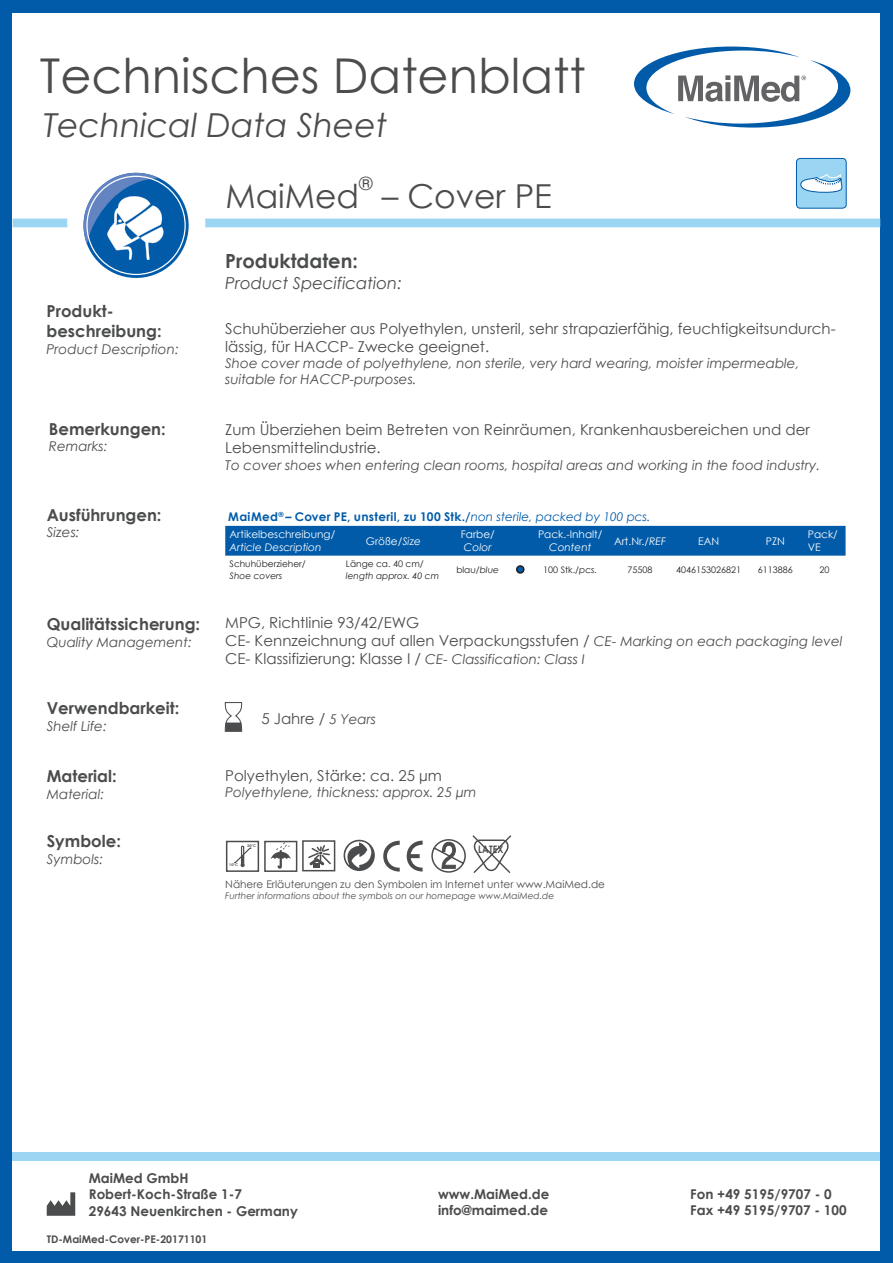
<style>
.page{position:relative;width:893px;height:1263px;background:#015ba9}
.page>*{position:absolute;margin:0;border:0;box-sizing:border-box;transform-origin:0 0}
.t1{font:48px "Century Gothic";color:#4b4c4d}
.t2{font:italic 33px "Century Gothic";color:#4b4c4d}
.t3{font:33px "Century Gothic";color:#4b4c4d}
.t4{font:700 19.5px "Century Gothic";color:#4b4c4d}
.t5{font:18px "Century Gothic";color:#4b4c4d}
.t6{font:700 16.5px/20px "Century Gothic";color:#4b4c4d}
.t7{font:italic 16.5px "Century Gothic";color:#4b4c4d}
.t8{font:15px/17.9px "Century Gothic";color:#4b4c4d}
.t9{font:italic 13.5px/16px "Century Gothic";color:#4b4c4d}
.t10{font:700 13.5px/16.4px "Century Gothic";color:#4b4c4d}
.t11{font:700 12px "Century Gothic";letter-spacing:.025em;color:#015ba9}
.t12{font:10.5px/12.6px "Century Gothic";color:#fff}
.t13{font:10.5px "Century Gothic";color:#4b4c4d}
.t14{font:italic 10.5px "Century Gothic";color:#fff}
.t15{font:700 10.5px "Century Gothic";color:#4b4c4d}
.t16{font:700 10.35px "Century Gothic";color:#4b4c4d;scale:.85 1}
.t17{font:9px "Century Gothic";color:#231f20}
.t18{font:italic 9px "Century Gothic";color:#4b4c4d}
.t19{font:italic 9px "Century Gothic";color:#231f20}
.t20{font:700 3.6px "Century Gothic";color:#4b4c4d;scale:1.07 1}
.s1{font-weight:400;font-style:italic}
.s2{font-style:italic}
.s3{font-style:italic;font-size:13.5px}
</style>
<div class="page">
<div style="left:13px;top:13px;width:867px;height:1237px;background:#fff"></div>
<svg style="left:83px;top:172px;width:106px;height:106px"></svg>
<div style="left:205px;top:219px;width:675px;height:8px;background:#9ad5f4"></div>
<svg style="left:13px;top:219px;width:54px;height:8px"></svg>
<svg style="left:634px;top:47px;width:216px;height:81px"></svg>
<svg style="left:47px;top:1192px;width:28px;height:24px"></svg>
<div style="left:13px;top:1152px;width:867px;height:9px;background:#9ad5f4"></div>
<svg style="left:224px;top:702px;width:19px;height:30px"></svg>
<div style="left:226px;top:722px;width:15px;height:9px;background:#4b4c4d"></div>
<div style="left:302px;top:840px;width:33px;height:31px;border:2px solid #4b4c4d"></div>
<svg style="left:308px;top:845px;width:23px;height:23px"></svg>
<div style="left:264px;top:841px;width:33px;height:31px;border:2px solid #4b4c4d"></div>
<svg style="left:271px;top:842px;width:20px;height:27px"></svg>
<svg style="left:344px;top:840px;width:30px;height:30px"></svg>
<div style="left:344px;top:840px;width:31px;height:31px;border:2px solid #4b4c4d;border-radius:50%"></div>
<svg style="left:343px;top:841px;width:28px;height:27px"></svg>
<svg style="left:234px;top:845px;width:18px;height:22px"></svg>
<div style="left:226px;top:841px;width:33px;height:31px;border:2px solid #4b4c4d"></div>
<svg style="left:383px;top:841px;width:17px;height:31px"></svg>
<svg style="left:407px;top:840px;width:16px;height:31px"></svg>
<svg style="left:431px;top:835px;width:80px;height:38px"></svg>
<div style="left:796px;top:158px;width:50px;height:50px;background:#9ad5f4;border-radius:4px"></div>
<svg style="left:800px;top:174px;width:43px;height:19px"></svg>
<div style="left:796px;top:158px;width:51px;height:51px;border:1px solid #015ba9;border-radius:4px"></div>
<div style="left:225px;top:526px;width:621px;height:30px;background:#015ba9"></div>
<div style="left:517px;top:566px;width:7px;height:7px;background:#015ba9;border-radius:50%"></div>
<div style="left:516px;top:565px;width:8px;height:9px;border:2px solid #231f20;border-radius:50%"></div>
<h1 class="t1" style="left:40px;top:46px;width:547px">Technisches Datenblatt</h1>
<h2 class="t2" style="left:43px;top:105px;width:345px">Technical Data Sheet</h2>
<p class="t5" style="left:359px;top:172px;width:15px">®</p>
<h2 class="t3" style="left:225px;top:176px;width:328px">MaiMed – Cover PE</h2>
<p class="t6" style="left:47px;top:301px;width:117px">Produkt&shy;beschreibung:</p>
<p class="t9" style="left:47px;top:341px;width:134px">Product Description:</p>
<p class="t6" style="left:49px;top:418px;width:118px">Bemerkungen:</p>
<p class="t9" style="left:49px;top:438px;width:60px">Remarks:</p>
<p class="t6" style="left:47px;top:504px;width:116px">Ausführungen:</p>
<p class="t9" style="left:47px;top:524px;width:34px">Sizes:</p>
<p class="t6" style="left:47px;top:613px;width:155px">Qualitätssicherung:</p>
<p class="t9" style="left:47px;top:633px;width:147px">Quality Management:</p>
<p class="t6" style="left:47px;top:698px;width:134px">Verwendbarkeit:</p>
<p class="t9" style="left:47px;top:718px;width:62px">Shelf Life:</p>
<p class="t6" style="left:47px;top:766px;width:71px">Material:</p>
<p class="t9" style="left:47px;top:786px;width:59px">Material:</p>
<p class="t6" style="left:47px;top:831px;width:76px">Symbole:</p>
<p class="t9" style="left:47px;top:851px;width:58px">Symbols:</p>
<h3 class="t4" style="left:225px;top:249px;width:134px">Produktdaten:</h3>
<p class="t7" style="left:225px;top:273px;width:178px">Product Specification:</p>
<p class="t8" style="left:225px;top:319px;width:612px">Schuhüberzieher aus Polyethylen, unsteril, sehr strapazierfähig, feuchtigkeitsundurch&shy;lässig, für HACCP- Zwecke geeignet.</p>
<p class="t9" style="left:225px;top:355px;width:576px">Shoe cover made of polyethylene, non sterile, very hard wearing, moister impermeable, suitable for HACCP-purposes.</p>
<p class="t8" style="left:225px;top:421px;width:586px">Zum Überziehen beim Betreten von Reinräumen, Krankenhausbereichen und der<br>Lebensmittelindustrie.</p>
<p class="t9" style="left:225px;top:456px;width:596px">To cover shoes when entering clean rooms, hospital areas and working in the food industry.</p>
<p class="t11" style="left:228px;top:509px;width:424px">MaiMed<sup>®</sup> – Cover PE, unsteril, zu 100 Stk./<span class="s1">non sterile, packed by 100 pcs.</span></p>
<p class="t12" style="left:229px;top:528px;width:107px">Artikelbeschreibung/</p>
<p class="t14" style="left:229px;top:541px;width:94px">Article Description</p>
<p class="t17" style="left:229px;top:558px;width:78px">Schuhüberzieher/</p>
<p class="t19" style="left:229px;top:570px;width:54px">Shoe covers</p>
<p class="t12" style="left:366px;top:534px;width:57px">Größe/<span class="s2">Size</span></p>
<p class="t17" style="left:346px;top:558px;width:79px">Länge ca. 40 cm/</p>
<p class="t19" style="left:346px;top:570px;width:95px">length approx. 40 cm</p>
<p class="t12" style="left:461px;top:528px;width:35px">Farbe/</p>
<p class="t14" style="left:464px;top:541px;width:29px">Color</p>
<p class="t12" style="left:538px;top:528px;width:66px">Pack.-Inhalt/</p>
<p class="t14" style="left:549px;top:541px;width:44px">Content</p>
<p class="t12" style="left:614px;top:534px;width:54px">Art.Nr./<span class="s2">REF</span></p>
<p class="t12" style="left:698px;top:534px;width:23px">EAN</p>
<p class="t12" style="left:766px;top:534px;width:21px">PZN</p>
<p class="t12" style="left:808px;top:528px;width:32px">Pack/<br>VE</p>
<p class="t17" style="left:456px;top:564px;width:44px">blau/<span class="s2">blue</span></p>
<p class="t17" style="left:543px;top:564px;width:55px">100 Stk./<span class="s2">pcs.</span></p>
<p class="t17" style="left:628px;top:564px;width:26px">75508</p>
<p class="t17" style="left:676px;top:564px;width:66px">4046153026821</p>
<p class="t17" style="left:758px;top:564px;width:36px">6113886</p>
<p class="t17" style="left:820px;top:564px;width:11px">20</p>
<p class="t8" style="left:225px;top:613px;width:619px">MPG, Richtlinie 93/42/EWG<br>CE- Kennzeichnung auf allen Verpackungsstufen / <span class="s3">CE- Marking on each packaging level<br></span>CE- Klassifizierung: Klasse I / <span class="s3">CE- Classification: Class I</span></p>
<p class="t8" style="left:261px;top:709px;width:116px">5 Jahre / <span class="s3">5 Years</span></p>
<p class="t8" style="left:225px;top:766px;width:218px">Polyethylen, Stärke: ca. 25 µm</p>
<p class="t9" style="left:225px;top:784px;width:253px">Polyethylene, thickness: approx. 25 µm</p>
<p class="t20" style="left:229px;top:863px;width:10px">10°C</p>
<p class="t20" style="left:247px;top:844px;width:10px">30°C</p>
<p class="t16" style="left:478px;top:843px;width:31px">LATEX</p>
<p class="t13" style="left:225px;top:878px;width:381px">Nähere Erläuterungen zu den Symbolen im Internet unter www.MaiMed.de</p>
<p class="t18" style="left:225px;top:891px;width:331px">Further informations about the symbols on our homepage www.MaiMed.de</p>
<p class="t10" style="left:89px;top:1169px;width:210px">MaiMed GmbH<br>Robert-Koch-Straße 1-7<br>29643 Neuenkirchen - Germany</p>
<p class="t15" style="left:47px;top:1232px;width:162px">TD-MaiMed-Cover-PE-20171101</p>
<p class="t10" style="left:438px;top:1185px;width:113px">www.MaiMed.de info@maimed.de</p>
<p class="t10" style="left:690px;top:1186px;width:158px">Fon +49 5195/9707 - 0<br>Fax +49 5195/9707 - 100</p>
</div>
